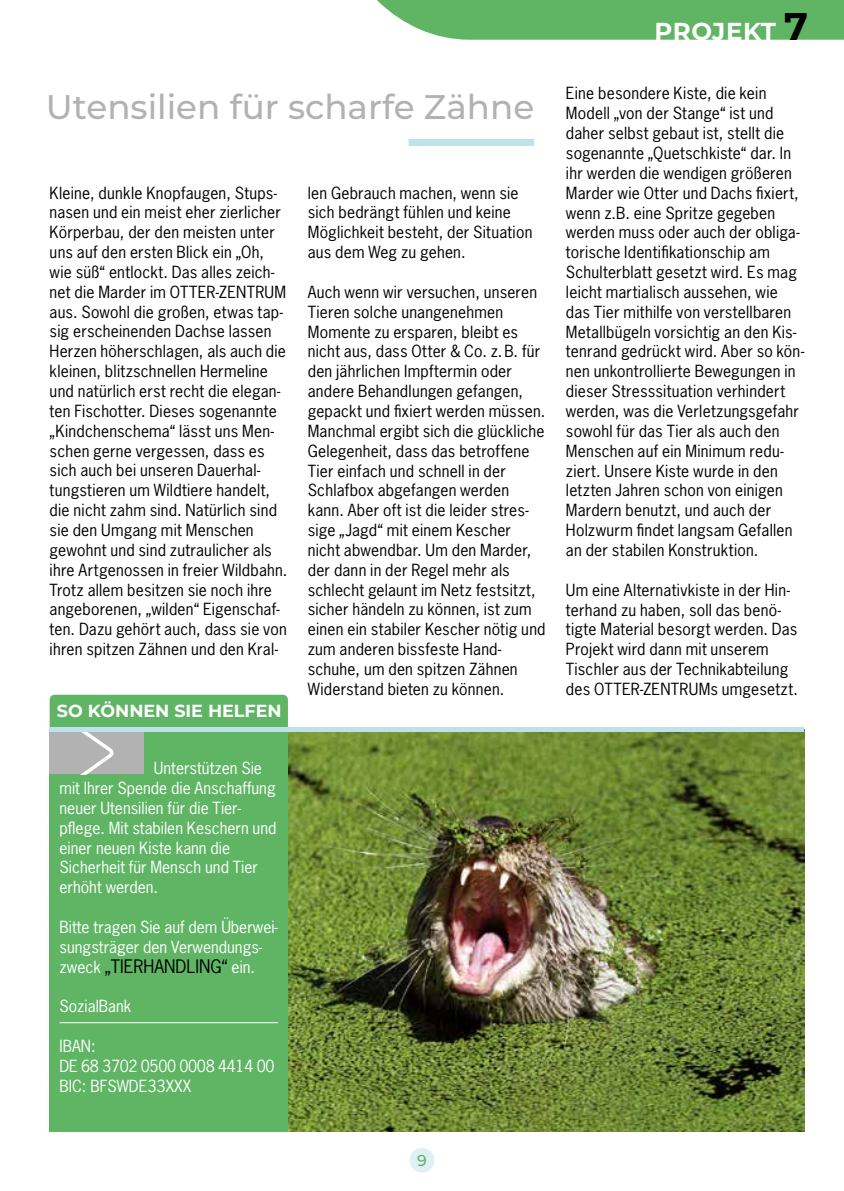
<style>
.page{position:relative;width:844px;height:1191px;background:#fff}
.page>*{position:absolute;margin:0;border:0;box-sizing:border-box;transform-origin:0 0}
.t1{font:500 34.12px "Montserrat";color:#b3b2b2}
.t2{font:700 24.5px "Montserrat";letter-spacing:.02em;color:#fff}
.t3{font:17.5px "News Gothic Std";color:#000}
.t4{font:700 17.5px "Montserrat";color:#fff}
.t5{font:15.75px/19.8px "News Gothic Std";letter-spacing:.015em;color:#000}
.t6{font:15.75px/19.8px "News Gothic Std";color:#fff}
.t7{font:500 15.75px "Montserrat";color:#60b565}
.s1{font-size:15.75px;color:#fff}
.s2{font-size:38.5px;color:#000}
</style>
<div class="page">
<div style="left:409px;top:1147px;width:25px;height:25px;background:#e0f1f5;border-radius:50%"></div>
<div style="left:408px;top:139px;width:126px;height:7px;background:#bee2e9"></div>
<div style="left:50px;top:694px;width:238px;height:70px;background:#60b565;border-radius:5px"></div>
<img style="left:288px;top:732px;width:516px;height:399px">
<div style="left:50px;top:732px;width:238px;height:400px;background:#60b565"></div>
<div style="left:50px;top:727px;width:754px;height:5px;background:#bee2e9"></div>
<div style="left:50px;top:732px;width:94px;height:42px;background:#b3b2b2"></div>
<svg style="left:81px;top:732px;width:33px;height:42px"></svg>
<hr style="left:60px;top:1022px;width:218px;height:1px;background:#fff">
<svg style="left:377px;top:0;width:466px;height:40px;background:#6bba6f"></svg>
<h1 class="t1" style="left:46px;top:83px;width:490px">Utensilien für scharfe Zähne</h1>
<p class="t5" style="left:50px;top:182px;width:239px">Kleine, dunkle Knopfaugen, Stups&shy;nasen und ein meist eher zierlicher Körperbau, der den meisten unter uns auf den ersten Blick ein „Oh, wie süß“ entlockt. Das alles zeich&shy;net die Marder im OTTER-ZENTRUM aus. Sowohl die großen, etwas tap&shy;sig erscheinenden Dachse lassen Herzen höherschlagen, als auch die kleinen, blitzschnellen Hermeline und natürlich erst recht die elegan&shy;ten Fischotter. Dieses sogenannte „Kindchenschema“ lässt uns Men&shy;schen gerne vergessen, dass es sich auch bei unseren Dauerhal&shy;tungstieren um Wildtiere handelt, die nicht zahm sind. Natürlich sind sie den Umgang mit Menschen gewohnt und sind zutraulicher als ihre Artgenossen in freier Wildbahn.<br>Trotz allem besitzen sie noch ihre angeborenen, „wilden“ Eigenschaf&shy;ten. Dazu gehört auch, dass sie von ihren spitzen Zähnen und den Kral-</p>
<p class="t5" style="left:308px;top:183px;width:226px">len Gebrauch machen, wenn sie sich bedrängt fühlen und keine<br>Möglichkeit besteht, der Situation aus dem Weg zu gehen.</p>
<p class="t5" style="left:308px;top:282px;width:239px">Auch wenn wir versuchen, unseren<br>Tieren solche unangenehmen<br>Momente zu ersparen, bleibt es nicht aus, dass Otter &amp; Co. z.B. für den jährlichen Impftermin oder andere Behandlungen gefangen, gepackt und fixiert werden müssen.<br>Manchmal ergibt sich die glückliche<br>Gelegenheit, dass das betroffene<br>Tier einfach und schnell in der<br>Schlafbox abgefangen werden kann. Aber oft ist die leider stres&shy;sige „Jagd“ mit einem Kescher nicht abwendbar. Um den Marder, der dann in der Regel mehr als schlecht gelaunt im Netz festsitzt, sicher händeln zu können, ist zum einen ein stabiler Kescher nötig und zum anderen bissfeste Hand&shy;schuhe, um den spitzen Zähnen<br>Widerstand bieten zu können.</p>
<p class="t4" style="left:57px;top:698px;width:226px">SO KÖNNEN SIE HELFEN</p>
<p class="t6" style="left:60px;top:758px;width:218px;text-indent:94px">Unterstützen Sie mit Ihrer Spende die Anschaffung neuer Utensilien für die Tier&shy;pflege. Mit stabilen Keschern und einer neuen Kiste kann die<br>Sicherheit für Mensch und Tier erhöht werden.</p>
<p class="t6" style="left:60px;top:917px;width:220px">Bitte tragen Sie auf dem Überwei&shy;sungsträger den Verwendungs-</p>
<p class="t3" style="left:60px;top:954px;width:197px"><span class="s1">zweck</span> „TIERHANDLING“ <span class="s1">ein.</span></p>
<p class="t6" style="left:60px;top:996px;width:73px">SozialBank</p>
<p class="t6" style="left:60px;top:1036px;width:216px">IBAN:<br>DE 68 3702 0500 0008 4414 00<br>BIC: BFSWDE33XXX</p>
<h2 class="t2" style="left:654px;top:13px;width:155px">PROJEKT <span class="s2">7</span></h2>
<p class="t5" style="left:566px;top:83px;width:240px">Eine besondere Kiste, die kein Modell „von der Stange“ ist und daher selbst gebaut ist, stellt die sogenannte „Quetschkiste“ dar. In ihr werden die wendigen größeren Marder wie Otter und Dachs fixiert, wenn z.B. eine Spritze gegeben werden muss oder auch der obliga&shy;torische Identifikationschip am Schulterblatt gesetzt wird. Es mag leicht martialisch aussehen, wie das Tier mithilfe von verstellbaren Metallbügeln vorsichtig an den Kis&shy;tenrand gedrückt wird. Aber so kön&shy;nen unkontrollierte Bewegungen in dieser Stresssituation verhindert werden, was die Verletzungsgefahr sowohl für das Tier als auch den Menschen auf ein Minimum redu&shy;ziert. Unsere Kiste wurde in den letzten Jahren schon von einigen Mardern benutzt, und auch der Holzwurm findet langsam Gefallen an der stabilen Konstruktion.</p>
<p class="t5" style="left:566px;top:580px;width:233px">Um eine Alternativkiste in der Hin&shy;terhand zu haben, soll das benö&shy;tigte Material besorgt werden. Das Projekt wird dann mit unserem Tischler aus der Technikabteilung des OTTER-ZENTRUMs umgesetzt.</p>
<p class="t7" style="left:417px;top:1149px;width:11px">9</p>
</div>
